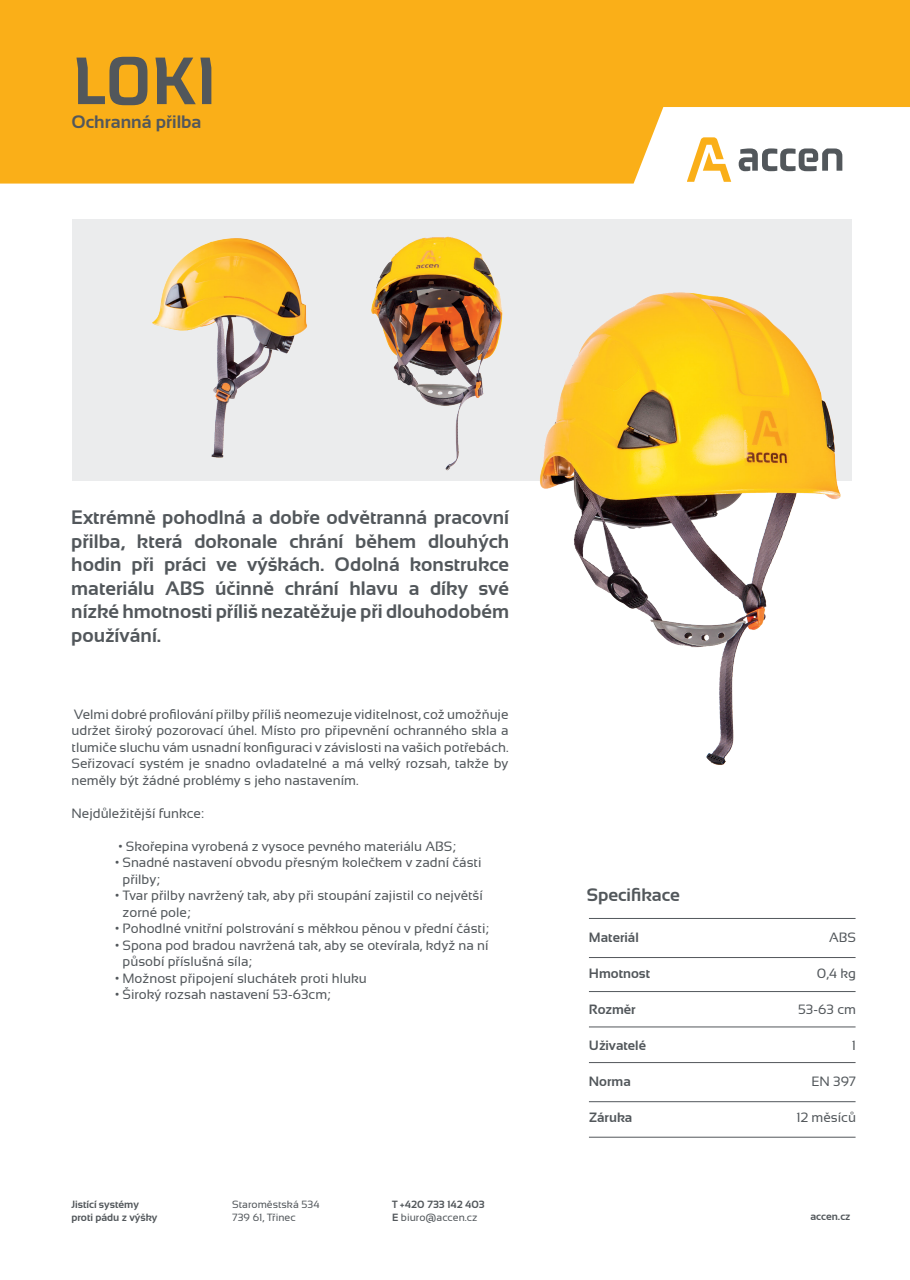
<style>
.page{position:relative;width:910px;height:1280px;background:#fff}
.page>*{position:absolute;margin:0;border:0;box-sizing:border-box;transform-origin:0 0}
.t1{font:69px "Accen";color:#52575b}
.t2{font:700 19.5px/23.4px "Sansation";color:#52575b;text-align:justify}
.t3{font:700 18px "Sansation";color:#52575b}
.t4{font:13.5px/16.5px "Sansation";color:#52575b}
.t5{font:700 13.5px "Sansation";color:#52575b}
.t6{font:700 10.5px/12.6px "Sansation";color:#52575b}
.t7{font:10.5px/12.6px "Sansation";color:#52575b}
.s1{font-weight:400}
</style>
<div class="page">
<svg style="left:0;top:0;width:910px;height:184px;background:#fab62e"></svg>
<svg style="left:687px;top:137px;width:44px;height:45px"></svg>
<svg style="left:739px;top:148px;width:103px;height:23px"></svg>
<div style="left:72px;top:219px;width:780px;height:261px;background:#ebeced"></div>
<img style="left:514px;top:292px;width:338px;height:473px">
<img style="left:152px;top:238px;width:156px;height:220px">
<img style="left:371px;top:236px;width:132px;height:235px">
<hr style="left:589px;top:918px;width:266px;height:1px;background:#52575b">
<hr style="left:589px;top:957px;width:266px;height:1px;background:#52575b">
<hr style="left:589px;top:991px;width:266px;height:1px;background:#52575b">
<hr style="left:589px;top:1026px;width:266px;height:1px;background:#52575b">
<hr style="left:589px;top:1062px;width:266px;height:1px;background:#52575b">
<hr style="left:589px;top:1101px;width:266px;height:1px;background:#52575b">
<hr style="left:589px;top:1137px;width:266px;height:1px;background:#52575b">
<h1 class="t1" style="left:72px;top:41px;width:147px">LOKI</h1>
<h3 class="t3" style="left:72px;top:112px;width:131px">Ochranná přilba</h3>
<p class="t2" style="left:71px;top:506px;width:439px">Extrémně pohodlná a dobře odvětranná pracovní přilba, která dokonale chrání během dlouhých hodin při práci ve výškách. Odolná konstrukce materiálu ABS účinně chrání hlavu a díky své nízké hmotnosti příliš nezatěžuje při dlouhodobém používání.</p>
<p class="t4" style="left:72px;top:706px;width:438px;text-align:justify">Velmi dobré profilování přilby příliš neomezuje viditelnost, což umožňuje udržet široký pozorovací úhel. Místo pro připevnění ochranného skla a tlumiče sluchu vám usnadní konfiguraci v závislosti na vašich potřebách.<br>Seřizovací systém je snadno ovladatelné a má velký rozsah, takže by neměly být žádné problémy s jeho nastavením.</p>
<p class="t4" style="left:72px;top:805px;width:134px">Nejdůležitější funkce:</p>
<p class="t4" style="left:118px;top:838px;width:339px">• Skořepina vyrobená z vysoce pevného materiálu ABS;</p>
<p class="t4" style="left:123px;top:854px;width:360px;text-indent:-8px">• Snadné nastavení obvodu přesným kolečkem v zadní části přilby;</p>
<p class="t4" style="left:123px;top:887px;width:362px;text-indent:-8px">• Tvar přilby navržený tak, aby při stoupání zajistil co největší zorné pole;</p>
<p class="t4" style="left:115px;top:920px;width:375px">• Pohodlné vnitřní polstrování s měkkou pěnou v přední části;</p>
<p class="t4" style="left:123px;top:937px;width:368px;text-indent:-8px">• Spona pod bradou navržená tak, aby se otevírala, když na ní působí příslušná síla;</p>
<p class="t4" style="left:115px;top:970px;width:253px">• Možnost připojení sluchátek proti hluku</p>
<p class="t4" style="left:115px;top:986px;width:217px">• Široký rozsah nastavení 53-63cm;</p>
<p class="t6" style="left:71px;top:1198px;width:87px">Jistící systémy proti pádu z výšky</p>
<p class="t7" style="left:232px;top:1198px;width:89px">Staroměstská 534<br>739 61, Třinec</p>
<p class="t6" style="left:392px;top:1198px;width:94px">T +420 733 142 403<br>E <span class="s1">biuro@accen.cz</span></p>
<h3 class="t3" style="left:587px;top:884px;width:95px">Specifikace</h3>
<p class="t5" style="left:589px;top:930px;width:51px">Materiál</p>
<p class="t5" style="left:589px;top:966px;width:63px">Hmotnost</p>
<p class="t5" style="left:589px;top:1002px;width:48px">Rozměr</p>
<p class="t5" style="left:589px;top:1038px;width:59px">Uživatelé</p>
<p class="t5" style="left:589px;top:1074px;width:44px">Norma</p>
<p class="t5" style="left:589px;top:1110px;width:45px">Záruka</p>
<p class="t4" style="left:829px;top:929px;width:28px">ABS</p>
<p class="t4" style="left:817px;top:965px;width:41px">0,4 kg</p>
<p class="t4" style="left:798px;top:1001px;width:59px">53-63 cm</p>
<p class="t4" style="left:852px;top:1037px;width:6px">1</p>
<p class="t4" style="left:811px;top:1073px;width:46px">EN 397</p>
<p class="t4" style="left:796px;top:1109px;width:61px">12 měsíců</p>
<p class="t6" style="left:810px;top:1210px;width:41px">accen.cz</p>
</div>
